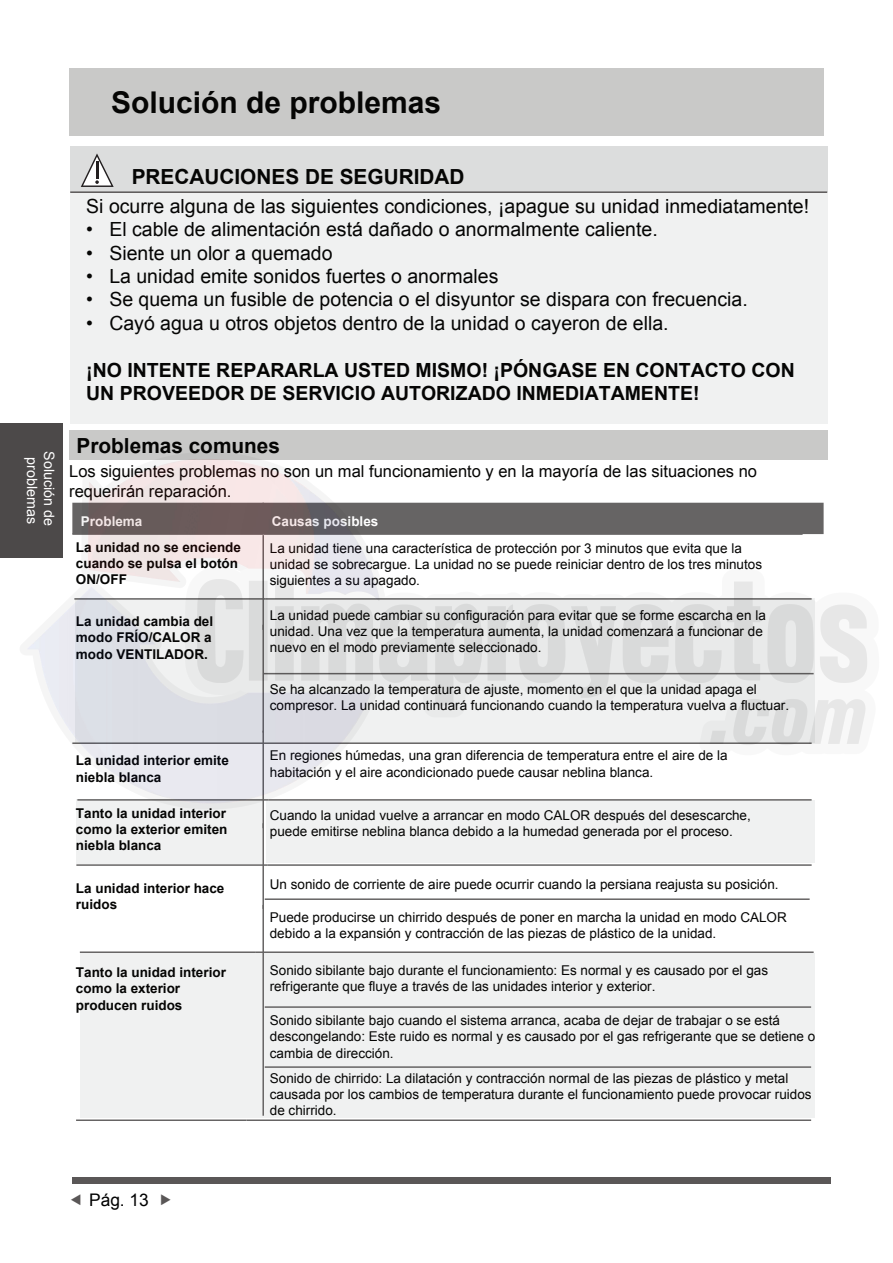
<style>
.page{position:relative;width:893px;height:1263px;background:#fff}
.page>*{position:absolute;margin:0;border:0;box-sizing:border-box;transform-origin:0 0}
.t1{font:700 30px "Arial";color:#050504}
.t2{font:700 20.85px "Arial";color:#050504}
.t3{font:19.5px "Arial";color:#050504}
.t4{font:700 19.5px/23.4px "Arial";color:#050504}
.t5{font:17.4px "Arial";color:#000}
.t6{font:16.5px/19.8px "Arial";color:#050504}
.t7{font:14.25px "Arial";color:#fff}
.t8{font:13.5px/16.2px "Arial";color:#050504}
.t9{font:700 13.5px/16.2px "Arial";color:#050504}
.t10{font:700 13.5px "Arial";color:#fff}
</style>
<div class="page">
<div style="left:80px;top:954px;width:734px;height:164px;background:#f0f1f1"></div>
<div style="left:69px;top:69px;width:754px;height:67px;background:#c9c9c8"></div>
<div style="left:73px;top:1177px;width:758px;height:6px;background:#5a5757"></div>
<div style="left:69px;top:431px;width:758px;height:29px;background:#c9c9c8"></div>
<div style="left:266px;top:801px;width:548px;height:62px;background:#f0f1f1"></div>
<div style="left:76px;top:800px;width:186px;height:64px;background:#f0f1f1"></div>
<hr style="left:262px;top:731px;width:2px;height:97px;background:#666464">
<hr style="left:262px;top:823px;width:2px;height:86px;background:#666464">
<hr style="left:262px;top:905px;width:2px;height:211px;background:#666464">
<hr style="left:76px;top:864px;width:191px;height:2px;background:#666464">
<hr style="left:267px;top:864px;width:545px;height:2px;background:#666464">
<div style="left:0;top:423px;width:62px;height:135px;background:#4c4949"></div>
<hr style="left:265px;top:898px;width:545px;height:2px;background:#666464">
<hr style="left:80px;top:951px;width:175px;height:2px;background:#666464">
<hr style="left:255px;top:951px;width:559px;height:2px;background:#666464">
<hr style="left:76px;top:1119px;width:170px;height:2px;background:#666464">
<hr style="left:246px;top:1119px;width:565px;height:2px;background:#666464">
<hr style="left:265px;top:1006px;width:546px;height:2px;background:#666464">
<hr style="left:265px;top:1066px;width:546px;height:2px;background:#666464">
<div style="left:70px;top:147px;width:757px;height:45px;background:#dcdddd"></div>
<div style="left:70px;top:192px;width:757px;height:232px;background:#f0f1f1"></div>
<hr style="left:70px;top:191px;width:757px;height:2px;background:#5a5757">
<svg style="left:81px;top:153px;width:33px;height:34px"></svg>
<img style="left:27px;top:443px;width:841px;height:377px">
<h1 class="t1" style="left:111px;top:82px;width:332px">Solución de problemas</h1>
<p class="t7" style="left:41px;top:457px;width:68px;rotate:90deg">problemas</p>
<p class="t7" style="left:58px;top:451px;width:76px;rotate:90deg">Solución de</p>
<h2 class="t2" style="left:132px;top:162px;width:334px">PRECAUCIONES DE SEGURIDAD</h2>
<h3 class="t3" style="left:86px;top:193px;width:724px">Si ocurre alguna de las siguientes condiciones, ¡apague su unidad inmediatamente!</h3>
<h3 class="t3" style="left:86px;top:217px;width:573px">• El cable de alimentación está dañado o anormalmente caliente.</h3>
<h3 class="t3" style="left:86px;top:240px;width:248px">• Siente un olor a quemado</h3>
<h3 class="t3" style="left:86px;top:263px;width:414px">• La unidad emite sonidos fuertes o anormales</h3>
<h3 class="t3" style="left:86px;top:287px;width:663px">• Se quema un fusible de potencia o el disyuntor se dispara con frecuencia.</h3>
<h3 class="t3" style="left:86px;top:310px;width:584px">• Cayó agua u otros objetos dentro de la unidad o cayeron de ella.</h3>
<h3 class="t4" style="left:86px;top:359px;width:710px">¡NO INTENTE REPARARLA USTED MISMO! ¡PÓNGASE EN CONTACTO CON<br>UN PROVEEDOR DE SERVICIO AUTORIZADO INMEDIATAMENTE!</h3>
<h2 class="t2" style="left:77px;top:432px;width:205px">Problemas comunes</h2>
<p class="t6" style="left:69px;top:461px;width:689px">Los siguientes problemas no son un mal funcionamiento y en la mayoría de las situaciones no requerirán reparación.</p>
<p class="t10" style="left:81px;top:512px;width:63px">Problema</p>
<p class="t10" style="left:272px;top:512px;width:108px">Causas posibles</p>
<p class="t9" style="left:76px;top:539px;width:167px">La unidad no se enciende cuando se pulsa el botón<br>ON/OFF</p>
<p class="t9" style="left:76px;top:614px;width:139px;text-align:justify">La unidad cambia del modo FRÍO/CALOR a modo VENTILADOR.</p>
<p class="t9" style="left:76px;top:753px;width:155px">La unidad interior emite niebla blanca</p>
<p class="t9" style="left:76px;top:805px;width:153px;text-align:justify">Tanto la unidad interior como la exterior emiten niebla blanca</p>
<p class="t8" style="left:270px;top:540px;width:494px">La unidad tiene una característica de protección por 3 minutos que evita que la unidad se sobrecargue. La unidad no se puede reiniciar dentro de los tres minutos siguientes a su apagado.</p>
<p class="t8" style="left:270px;top:607px;width:497px">La unidad puede cambiar su configuración para evitar que se forme escarcha en la unidad. Una vez que la temperatura aumenta, la unidad comenzará a funcionar de nuevo en el modo previamente seleccionado.</p>
<p class="t8" style="left:270px;top:681px;width:521px">Se ha alcanzado la temperatura de ajuste, momento en el que la unidad apaga el compresor. La unidad continuará funcionando cuando la temperatura vuelva a fluctuar.</p>
<p class="t8" style="left:270px;top:748px;width:459px">En regiones húmedas, una gran diferencia de temperatura entre el aire de la habitación y el aire acondicionado puede causar neblina blanca.</p>
<p class="t8" style="left:270px;top:807px;width:482px">Cuando la unidad vuelve a arrancar en modo CALOR después del desescarche, puede emitirse neblina blanca debido a la humedad generada por el proceso.</p>
<p class="t9" style="left:76px;top:880px;width:150px">La unidad interior hace</p>
<p class="t8" style="left:270px;top:877px;width:510px">Un sonido de corriente de aire puede ocurrir cuando la persiana reajusta su posición.</p>
<p class="t9" style="left:76px;top:896px;width:43px">ruidos</p>
<p class="t9" style="left:76px;top:965px;width:152px">Tanto la unidad interior como la exterior producen ruidos</p>
<p class="t8" style="left:270px;top:909px;width:518px">Puede producirse un chirrido después de poner en marcha la unidad en modo CALOR debido a la expansión y contracción de las piezas de plástico de la unidad.</p>
<p class="t8" style="left:270px;top:962px;width:500px">Sonido sibilante bajo durante el funcionamiento: Es normal y es causado por el gas refrigerante que fluye a través de las unidades interior y exterior.</p>
<p class="t8" style="left:270px;top:1012px;width:547px">Sonido sibilante bajo cuando el sistema arranca, acaba de dejar de trabajar o se está descongelando: Este ruido es normal y es causado por el gas refrigerante que se detiene o cambia de dirección.</p>
<p class="t8" style="left:270px;top:1070px;width:543px">Sonido de chirrido: La dilatación y contracción normal de las piezas de plástico y metal causada por los cambios de temperatura durante el funcionamiento puede provocar ruidos de chirrido.</p>
<p class="t5" style="left:89px;top:1188px;width:61px">Pág. 13</p>
</div>
